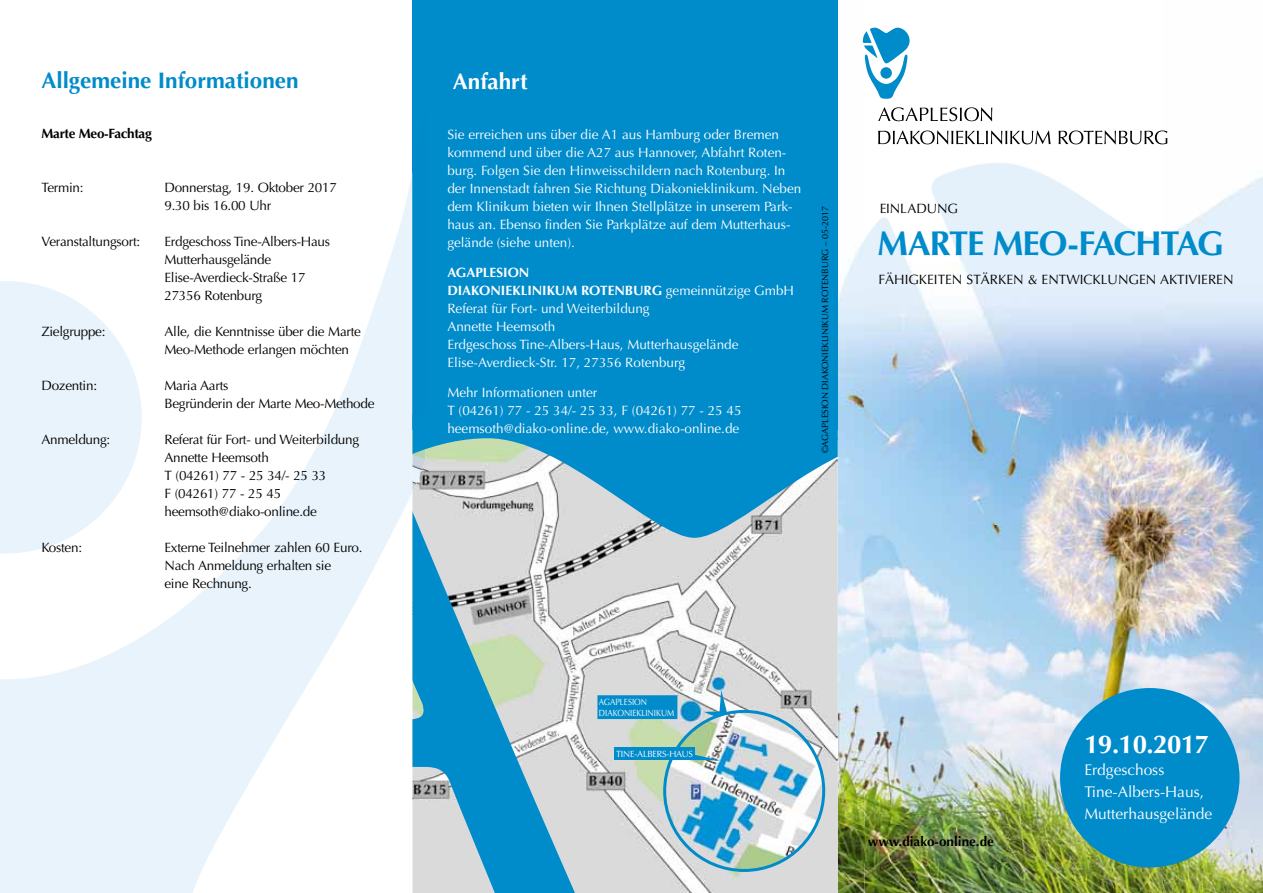
<style>
.page{position:relative;width:1263px;height:893px;background:#fff}
.page>*{position:absolute;margin:0;border:0;box-sizing:border-box;transform-origin:0 0}
.t1{font:700 34.5px "Optima";letter-spacing:-.04em;color:#008bcb}
.t2{font:700 25.95px "Optima";letter-spacing:-.02em;color:#fff}
.t3{font:700 22.5px "Optima";color:#008bcb}
.t4{font:700 22.5px "Optima";color:#fff}
.t5{font:15.6px/22px "Optima";color:#fff}
.t6{font:13.5px/18px "Optima";color:#fff}
.t7{font:13.5px/18px "Optima";letter-spacing:-.02em;color:#000}
.t8{font:13.5px "Optima";color:#000}
.t9{font:700 13.5px "Optima";letter-spacing:-.01em;color:#000}
.t10{font:9px "Optima";color:#000}
.t11{font:9px/10.8px "Optima";color:#fff;scale:.89 1}
.t12{font:9px "Optima";letter-spacing:-.02em;color:#fff}
.s1{font-weight:700}
</style>
<div class="page">
<img style="left:838px;top:27px;width:425px;height:866px">
<img style="left:857px;top:826px;width:152px;height:36px">
<div style="left:1060px;top:688px;width:179px;height:179px;background:#008bcb;border-radius:50%"></div>
<svg style="left:863px;top:28px;width:48px;height:71px"></svg>
<svg style="left:878px;top:107px;width:114px;height:14px"></svg>
<svg style="left:878px;top:131px;width:172px;height:13px"></svg>
<svg style="left:1059px;top:131px;width:108px;height:13px"></svg>
<div style="left:412px;top:0;width:426px;height:430px;background:#008bcb"></div>
<svg style="left:0;top:199px;width:407px;height:694px"></svg>
<svg style="left:407px;top:172px;width:6px;height:330px;background:#d2e9f6"></svg>
<svg style="left:412px;top:414px;width:426px;height:479px;background:#8fbdd0"></svg>
<svg style="left:597px;top:690px;width:228px;height:182px;background:#a8c8d2"></svg>
<h3 class="t3" style="left:41px;top:68px;width:259px">Allgemeine Informationen</h3>
<p class="t9" style="left:41px;top:126px;width:112px">Marte Meo-Fachtag</p>
<p class="t7" style="left:41px;top:179px;width:44px">Termin:</p>
<p class="t7" style="left:164px;top:179px;width:174px">Donnerstag, 19. Oktober 2017<br>9.30 bis 16.00 Uhr</p>
<p class="t7" style="left:41px;top:233px;width:100px">Veranstaltungsort:</p>
<p class="t7" style="left:164px;top:233px;width:167px">Erdgeschoss Tine-Albers-Haus<br>Mutterhausgelände<br>Elise-Averdieck-Straße 17<br>27356 Rotenburg</p>
<p class="t7" style="left:41px;top:323px;width:66px">Zielgruppe:</p>
<p class="t7" style="left:164px;top:323px;width:198px">Alle, die Kenntnisse über die Marte<br>Meo-Methode erlangen möchten</p>
<p class="t7" style="left:41px;top:377px;width:57px">Dozentin:</p>
<p class="t7" style="left:164px;top:377px;width:212px">Maria Aarts<br>Begründerin der Marte Meo-Methode</p>
<p class="t7" style="left:41px;top:431px;width:70px">Anmeldung:</p>
<p class="t7" style="left:164px;top:431px;width:196px">Referat für Fort- und Weiterbildung<br>Annette Heemsoth<br>T (04261) 77 - 25 34/- 25 33<br>F (04261) 77 - 25 45 heemsoth@diako-online.de</p>
<p class="t7" style="left:41px;top:539px;width:42px">Kosten:</p>
<p class="t7" style="left:164px;top:539px;width:200px">Externe Teilnehmer zahlen 60 Euro.<br>Nach Anmeldung erhalten sie<br>eine Rechnung.</p>
<h3 class="t4" style="left:453px;top:69px;width:76px">Anfahrt</h3>
<p class="t6" style="left:447px;top:126px;width:355px">Sie erreichen uns über die A1 aus Hamburg oder Bremen kommend und über die A27 aus Hannover, Abfahrt Roten&shy;burg. Folgen Sie den Hinweisschildern nach Rotenburg. In der Innenstadt fahren Sie Richtung Diakonieklinikum. Neben dem Klinikum bieten wir Ihnen Stellplätze in unserem Park&shy;haus an. Ebenso finden Sie Parkplätze auf dem Mutterhaus&shy;gelände (siehe unten).</p>
<p class="t6" style="left:447px;top:264px;width:348px"><span class="s1">AGAPLESION<br>DIAKONIEKLINIKUM ROTENBURG</span> gemeinnützige GmbH Referat für Fort- und Weiterbildung<br>Annette Heemsoth<br>Erdgeschoss Tine-Albers-Haus, Mutterhausgelände Elise-Averdieck-Str. 17, 27356 Rotenburg</p>
<p class="t6" style="left:447px;top:384px;width:296px">Mehr Informationen unter<br>T (04261) 77 - 25 34/- 25 33, F (04261) 77 - 25 45 heemsoth@diako-online.de, www.diako-online.de</p>
<p class="t10" style="left:820px;top:453px;width:249px;rotate:-90deg">©AGAPLESION DIAKONIEKLINIKUM ROTENBURG – 05-2017</p>
<p class="t7" style="left:880px;top:200px;width:80px">EINLADUNG</p>
<h1 class="t1" style="left:877px;top:223px;width:348px">MARTE MEO-FACHTAG</h1>
<p class="t8" style="left:878px;top:272px;width:357px">FÄHIGKEITEN STÄRKEN &amp; ENTWICKLUNGEN AKTIVIEREN</p>
<p class="t11" style="left:599px;top:697px;width:86px">AGAPLESION<br>DIAKONIEKLINIKUM</p>
<p class="t12" style="left:616px;top:748px;width:79px">TINE-ALBERS-HAUS</p>
<p class="t9" style="left:868px;top:834px;width:128px">www.diako-online.de</p>
<h2 class="t2" style="left:1084px;top:729px;width:126px">19.10.2017</h2>
<p class="t5" style="left:1084px;top:758px;width:129px">Erdgeschoss<br>Tine-Albers-Haus,<br>Mutterhausgelände</p>
</div>
